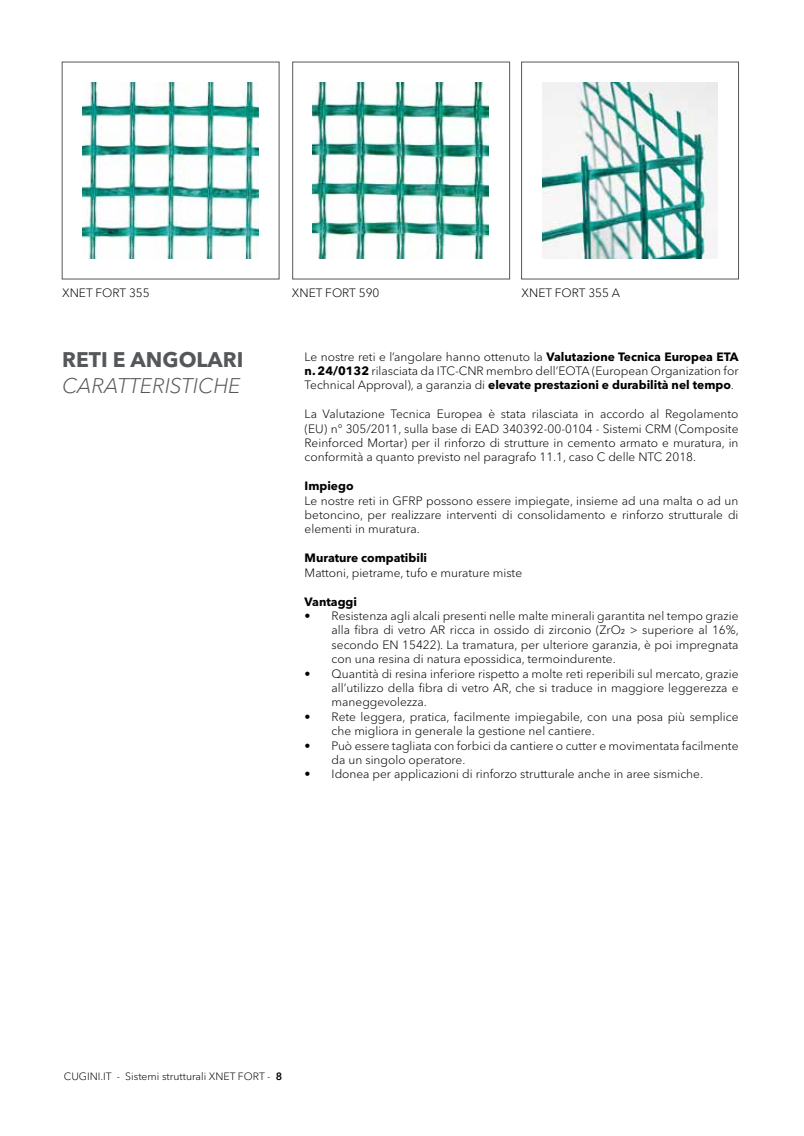
<style>
.page{position:relative;width:804px;height:1136px;background:#fff}
.page>*{position:absolute;margin:0;border:0;box-sizing:border-box;transform-origin:0 0}
.t1{font:italic 300 21px "Avenir Next World";color:#55585b}
.t2{font:700 21px "Avenir Next World";color:#55585b}
.t3{font:300 12px/14.4px "Avenir Next World";color:#000;text-align:justify}
.t4{font:700 12px "Avenir Next World";color:#000}
.t5{font:300 10.5px "Avenir Next World";color:#000}
.s1{font-weight:700}
.s2{font-weight:600}
</style>
<div class="page">
<img style="left:83px;top:83px;width:175px;height:175px">
<img style="left:312px;top:83px;width:176px;height:175px">
<img style="left:542px;top:83px;width:176px;height:175px">
<div style="left:521px;top:62px;width:218px;height:217px;border:1px solid #55585b"></div>
<div style="left:292px;top:62px;width:218px;height:217px;border:1px solid #55585b"></div>
<p class="t3" style="left:62px;top:285px;width:89px">XNET FORT 355</p>
<p class="t3" style="left:292px;top:285px;width:89px">XNET FORT 590</p>
<p class="t3" style="left:521px;top:285px;width:100px">XNET FORT 355 A</p>
<h1 class="t2" style="left:62px;top:348px;width:183px">RETI E ANGOLARI</h1>
<h1 class="t1" style="left:62px;top:368px;width:180px">CARATTERISTICHE</h1>
<p class="t3" style="left:304px;top:349px;width:435px">Le nostre reti e l’angolare hanno ottenuto la <span class="s1">Valutazione Tecnica Europea ETA n. 24/0132</span> rilasciata da ITC-CNR membro dell’EOTA (European Organization for Technical Approval), a garanzia di <span class="s1">elevate prestazioni e durabilità nel tempo</span>.</p>
<p class="t3" style="left:304px;top:407px;width:435px">La Valutazione Tecnica Europea è stata rilasciata in accordo al Regolamento (EU) n° 305/2011, sulla base di EAD 340392-00-0104 - Sistemi CRM (Composite Reinforced Mortar) per il rinforzo di strutture in cemento armato e muratura, in conformità a quanto previsto nel paragrafo 11.1, caso C delle NTC 2018.</p>
<p class="t4" style="left:304px;top:479px;width:50px">Impiego</p>
<p class="t3" style="left:304px;top:493px;width:435px">Le nostre reti in GFRP possono essere impiegate, insieme ad una malta o ad un betoncino, per realizzare interventi di consolidamento e rinforzo strutturale di elementi in muratura.</p>
<p class="t4" style="left:304px;top:551px;width:124px">Murature compatibili</p>
<p class="t3" style="left:304px;top:565px;width:219px">Mattoni, pietrame, tufo e murature miste</p>
<p class="t4" style="left:304px;top:594px;width:54px">Vantaggi</p>
<p class="t3" style="left:331px;top:608px;width:409px;text-indent:-27px">• Resistenza agli alcali presenti nelle malte minerali garantita nel tempo grazie alla fibra di vetro AR ricca in ossido di zirconio (ZrO2 &gt; superiore al 16%, secondo EN 15422). La tramatura, per ulteriore garanzia, è poi impregnata con una resina di natura epossidica, termoindurente.</p>
<p class="t3" style="left:331px;top:666px;width:408px;text-indent:-27px">• Quantità di resina inferiore rispetto a molte reti reperibili sul mercato, grazie all’utilizzo della fibra di vetro AR, che si traduce in maggiore leggerezza e maneggevolezza.</p>
<p class="t3" style="left:331px;top:709px;width:408px;text-indent:-27px">• Rete leggera, pratica, facilmente impiegabile, con una posa più semplice che migliora in generale la gestione nel cantiere.</p>
<p class="t3" style="left:331px;top:738px;width:408px;text-indent:-27px">• Può essere tagliata con forbici da cantiere o cutter e movimentata facilmente da un singolo operatore.</p>
<p class="t3" style="left:304px;top:767px;width:400px">• Idonea per applicazioni di rinforzo strutturale anche in aree sismiche.</p>
<p class="t5" style="left:64px;top:1067px;width:220px">CUGINI.IT - Sistemi strutturali XNET FORT - <span class="s2">8</span></p>
</div>
